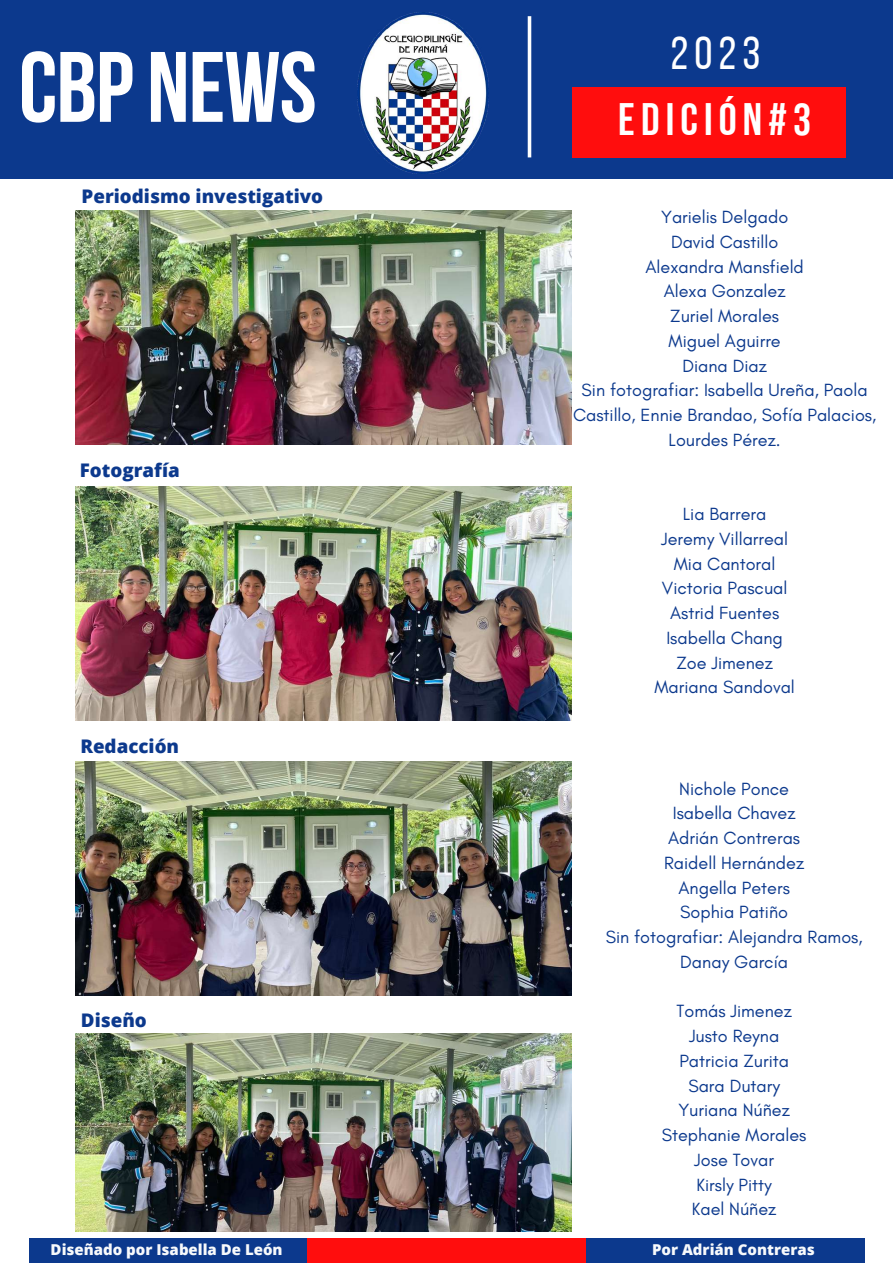
<style>
.page{position:relative;width:893px;height:1263px;background:#fff}
.page>*{position:absolute;margin:0;border:0;box-sizing:border-box;transform-origin:0 0}
.t1{font:99.75px "Bebas Neue Cyrillic";letter-spacing:-.01em;color:#fff}
.t2{font:46.28px "Bebas Neue";color:#fff}
.t3{font:45.38px "Bebas Neue Cyrillic";letter-spacing:.135em;color:#fff}
.t4{font:800 18.75px "Open Sans";color:#0c398d}
.t5{font:18px/24.8px "Glacial Indifference";color:#0c398d;text-align:center}
.t6{font:800 15px "Open Sans";color:#f7f9fb}
</style>
<div class="page">
<div style="left:29px;top:1238px;width:278px;height:25px;background:#0c398d"></div>
<div style="left:307px;top:1238px;width:279px;height:25px;background:#ff0d0d"></div>
<div style="left:586px;top:1238px;width:278px;height:25px;background:#0c398d"></div>
<div style="left:0;top:0;width:893px;height:179px;background:#0c398d"></div>
<hr style="left:528px;top:16px;width:3px;height:141px;background:#fff">
<img style="left:357px;top:13px;width:131px;height:161px">
<div style="left:572px;top:87px;width:273px;height:70px;background:#ff0d0d"></div>
<img style="left:75px;top:211px;width:496px;height:234px">
<img style="left:75px;top:487px;width:496px;height:234px">
<img style="left:75px;top:761px;width:496px;height:234px">
<img style="left:75px;top:1033px;width:496px;height:199px">
<h1 class="t1" style="left:19px;top:47px;width:299px">CBP NEWS</h1>
<p class="t4" style="left:82px;top:183px;width:243px">Periodismo investigativo</p>
<p class="t4" style="left:80px;top:457px;width:101px">Fotografía</p>
<p class="t4" style="left:80px;top:733px;width:100px">Redacción</p>
<p class="t4" style="left:81px;top:1007px;width:67px">Diseño</p>
<h2 class="t2" style="left:670px;top:34px;width:91px">2023</h2>
<h3 class="t3" style="left:618px;top:101px;width:194px">EDICIÓN#3</h3>
<p class="t5" style="left:573px;top:204px;width:305px">Yarielis Delgado<br>David Castillo<br>Alexandra Mansfield<br>Alexa Gonzalez<br>Zuriel Morales<br>Miguel Aguirre<br>Diana Diaz<br>Sin fotografiar: Isabella Ureña, Paola<br>Castillo, Ennie Brandao, Sofía Palacios,<br>Lourdes Pérez.</p>
<p class="t5" style="left:654px;top:501px;width:142px">Lia Barrera<br>Jeremy Villarreal<br>Mia Cantoral<br>Victoria Pascual<br>Astrid Fuentes<br>Isabella Chang<br>Zoe Jimenez<br>Mariana Sandoval</p>
<p class="t5" style="left:605px;top:776px;width:258px">Nichole Ponce<br>Isabella Chavez<br>Adrián Contreras<br>Raidell Hernández<br>Angella Peters<br>Sophia Patiño<br>Sin fotografiar: Alejandra Ramos,<br>Danay García</p>
<p class="t5" style="left:662px;top:999px;width:146px">Tomás Jimenez<br>Justo Reyna<br>Patricia Zurita<br>Sara Dutary<br>Yuriana Núñez<br>Stephanie Morales<br>Jose Tovar<br>Kirsly Pitty<br>Kael Núñez</p>
<p class="t6" style="left:51px;top:1239px;width:233px">Diseñado por Isabella De León</p>
<p class="t6" style="left:652px;top:1239px;width:164px">Por Adrián Contreras</p>
</div>
